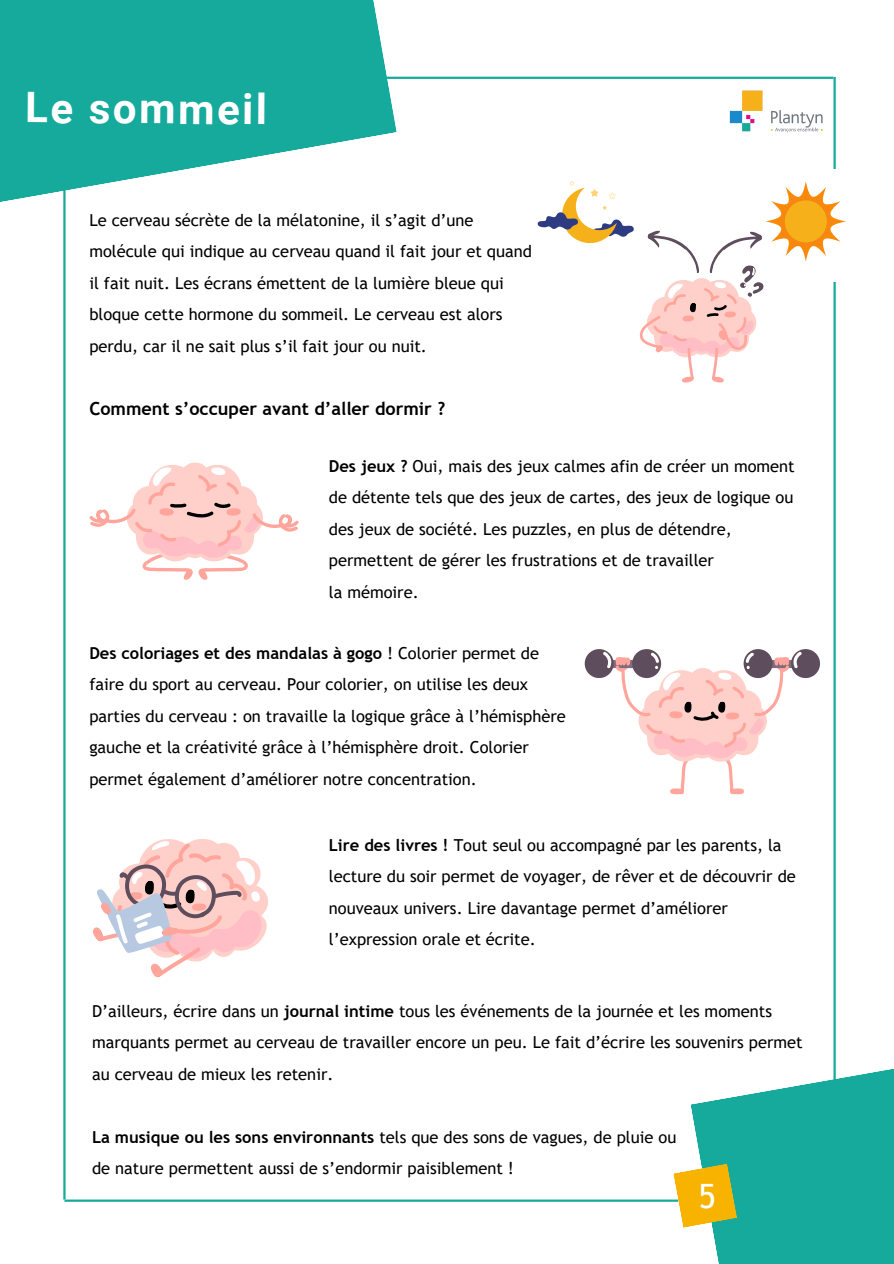
<style>
.page{position:relative;width:894px;height:1264px;background:#fff}
.page>*{position:absolute;margin:0;border:0;box-sizing:border-box;transform-origin:0 0}
.t1{font:700 42px "Roboto";letter-spacing:.05em;color:#fff}
.t2{font:33.6px "Trebuchet MS";color:#fff}
.t3{font:700 18px "Trebuchet MS";color:#000}
.t4{font:16.5px/31.5px "Trebuchet MS";color:#000}
.s1{font-weight:700}
</style>
<div class="page">
<img style="left:729px;top:90px;width:93px;height:42px">
<hr style="left:63px;top:152px;width:3px;height:1047px;background:#16aa9d">
<svg style="left:0;top:0;width:396px;height:206px;fill:#16aa9d"></svg>
<hr style="left:64px;top:1199px;width:614px;height:2px;background:#16aa9d">
<hr style="left:366px;top:77px;width:467px;height:2px;background:#16aa9d">
<hr style="left:833px;top:77px;width:2px;height:1020px;background:#16aa9d">
<svg style="left:690px;top:1030px;width:203px;height:233px;fill:#16aa9d"></svg>
<svg style="left:673px;top:1163px;width:64px;height:64px;background:#dabc37"></svg>
<svg style="left:89px;top:462px;width:209px;height:118px"></svg>
<div style="left:754px;top:169px;width:117px;height:113px;background:#fff"></div>
<svg style="left:537px;top:181px;width:96px;height:62px"></svg>
<svg style="left:639px;top:181px;width:206px;height:201px"></svg>
<svg style="left:93px;top:839px;width:175px;height:139px"></svg>
<svg style="left:584px;top:649px;width:235px;height:145px"></svg>
<p class="t1" style="left:25px;top:84px;width:243px">Le sommeil</p>
<p class="t4" style="left:89px;top:204px;width:444px">Le cerveau sécrète de la mélatonine, il s’agit d’une molécule qui indique au cerveau quand il fait jour et quand il fait nuit. Les écrans émettent de la lumière bleue qui bloque cette hormone du sommeil. Le cerveau est alors perdu, car il ne sait plus s’il fait jour ou nuit.</p>
<p class="t3" style="left:89px;top:398px;width:357px">Comment s’occuper avant d’aller dormir ?</p>
<p class="t4" style="left:329px;top:450px;width:467px"><span class="s1">Des jeux ?</span> Oui, mais des jeux calmes afin de créer un moment de détente tels que des jeux de cartes, des jeux de logique ou des jeux de société. Les puzzles, en plus de détendre, permettent de gérer les frustrations et de travailler</p>
<p class="t4" style="left:329px;top:576px;width:91px">la mémoire.</p>
<p class="t4" style="left:89px;top:637px;width:478px"><span class="s1">Des coloriages et des mandalas à gogo</span> ! Colorier permet de faire du sport au cerveau. Pour colorier, on utilise les deux parties du cerveau : on travaille la logique grâce à l’hémisphère gauche et la créativité grâce à l’hémisphère droit. Colorier permet également d’améliorer notre concentration.</p>
<p class="t4" style="left:329px;top:828px;width:468px"><span class="s1">Lire des livres !</span> Tout seul ou accompagné par les parents, la lecture du soir permet de voyager, de rêver et de découvrir de nouveaux univers. Lire davantage permet d’améliorer l’expression orale et écrite.</p>
<p class="t4" style="left:92px;top:995px;width:712px">D’ailleurs, écrire dans un <span class="s1">journal intime</span> tous les événements de la journée et les moments marquants permet au cerveau de travailler encore un peu. Le fait d’écrire les souvenirs permet au cerveau de mieux les retenir.</p>
<h2 class="t4" style="left:92px;top:1121px;width:585px"><span class="s1">La musique ou les sons environnants</span> tels que des sons de vagues, de pluie ou</h2>
<p class="t4" style="left:92px;top:1152px;width:423px">de nature permettent aussi de s’endormir paisiblement !</p>
<p class="t2" style="left:698px;top:1176px;width:19px">5</p>
</div>
